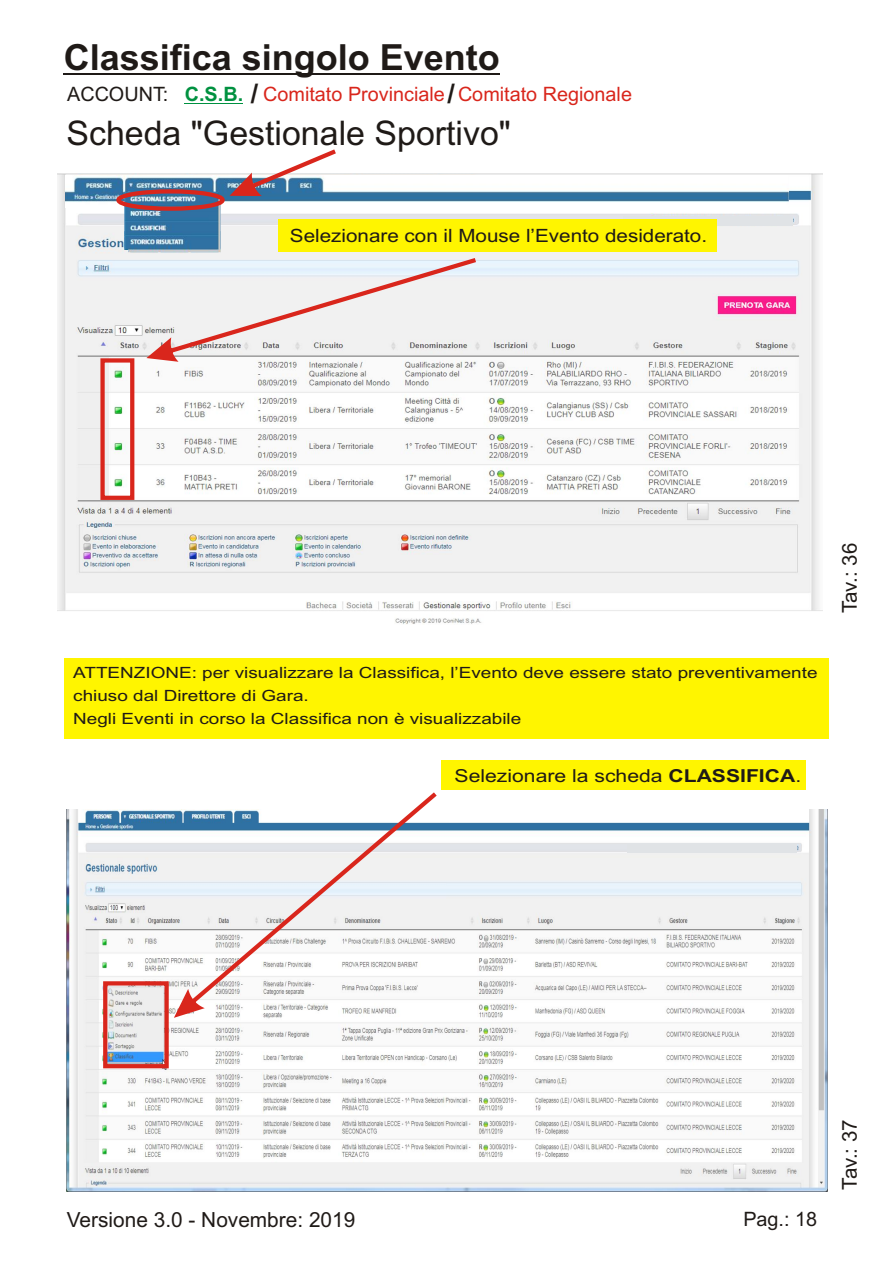
<style>
.page{position:relative;width:893px;height:1263px;background:#fff}
.page>*{position:absolute;margin:0;border:0;box-sizing:border-box;transform-origin:0 0}
.t1{font:700 36px "Arial";color:#1f1a17}
.t2{font:33.9px "Arial";color:#1f1a17}
.t3{font:20.85px "Arial";color:#1f1a17}
.t4{font:20.55px "Arial";color:#1f1a17}
.t5{font:19.8px "Arial";color:#d9261c}
.t6{font:19.8px "Arial";color:#1f1a17}
.t7{font:18.3px "Arial";color:#1f1a17;scale:1.13 1}
.t8{font:17.85px "Arial";color:#1f1a17;scale:1.18 1}
.t9{font:15.45px/23.2px "Arial";color:#1f1a17;scale:1.22 1}
.s1{font-weight:700;color:#009140}
.s2{font-weight:700;font-size:26.55px;color:#1f1a17}
.s3{font-weight:700}
</style>
<div class="page">
<hr style="left:64px;top:73px;width:436px;height:2px;background:#1f1a17">
<div style="left:65px;top:658px;width:764px;height:81px;background:#fff500"></div>
<img style="left:57px;top:173px;width:766px;height:452px">
<img style="left:65px;top:176px;width:723px;height:32px">
<svg style="left:230px;top:149px;width:106px;height:47px"></svg>
<svg style="left:146px;top:258px;width:330px;height:104px"></svg>
<div style="left:623px;top:217px;width:170px;height:9px;background:#e0e3e6"></div>
<div style="left:278px;top:219px;width:438px;height:32px;background:#fff500"></div>
<div style="left:100px;top:358px;width:34px;height:142px;border:4px solid #d9261c"></div>
<img style="left:67px;top:809px;width:760px;height:382px">
<div style="left:441px;top:760px;width:365px;height:29px;background:#fff500"></div>
<svg style="left:174px;top:792px;width:263px;height:226px"></svg>
<div style="left:103px;top:981px;width:66px;height:87px;border:4px solid #d9261c"></div>
<div style="left:627px;top:843px;width:169px;height:9px;background:#e0e3e6"></div>
<img style="left:122px;top:190px;width:102px;height:41px">
<img style="left:122px;top:231px;width:102px;height:23px">
<div style="left:116px;top:189px;width:109px;height:22px;border:4px solid #d9261c;border-radius:50%"></div>
<hr style="left:185px;top:103px;width:58px;height:1px;background:#009140">
<h1 class="t1" style="left:64px;top:44px;width:438px">Classifica singolo Evento</h1>
<p class="t6" style="left:67px;top:87px;width:103px">ACCOUNT:</p>
<p class="t5" style="left:185px;top:87px;width:449px"><span class="s1">C.S.B.</span> <span class="s2">/</span> Comitato Provinciale<span class="s2">/</span> Comitato Regionale</p>
<h2 class="t2" style="left:66px;top:120px;width:446px">Scheda "Gestionale Sportivo"</h2>
<p class="t7" style="left:290px;top:228px;width:371px">Selezionare con il Mouse l’Evento desiderato.</p>
<p class="t9" style="left:73px;top:662px;width:612px">ATTENZIONE: per visualizzare la Classifica, l’Evento deve essere stato preventivamente chiuso dal Direttore di Gara.<br>Negli Eventi in corso la Classifica non è visualizzabile</p>
<p class="t8" style="left:455px;top:769px;width:295px">Selezionare la scheda <span class="s3">CLASSIFICA</span>.</p>
<h3 class="t4" style="left:842px;top:613px;width:72px;rotate:-90deg">Tav.: 36</h3>
<h3 class="t3" style="left:67px;top:1212px;width:290px">Versione 3.0 - Novembre: 2019</h3>
<p class="t6" style="left:743px;top:1212px;width:75px">Pag.: 18</p>
<h3 class="t4" style="left:842px;top:1190px;width:72px;rotate:-90deg">Tav.: 37</h3>
</div>
